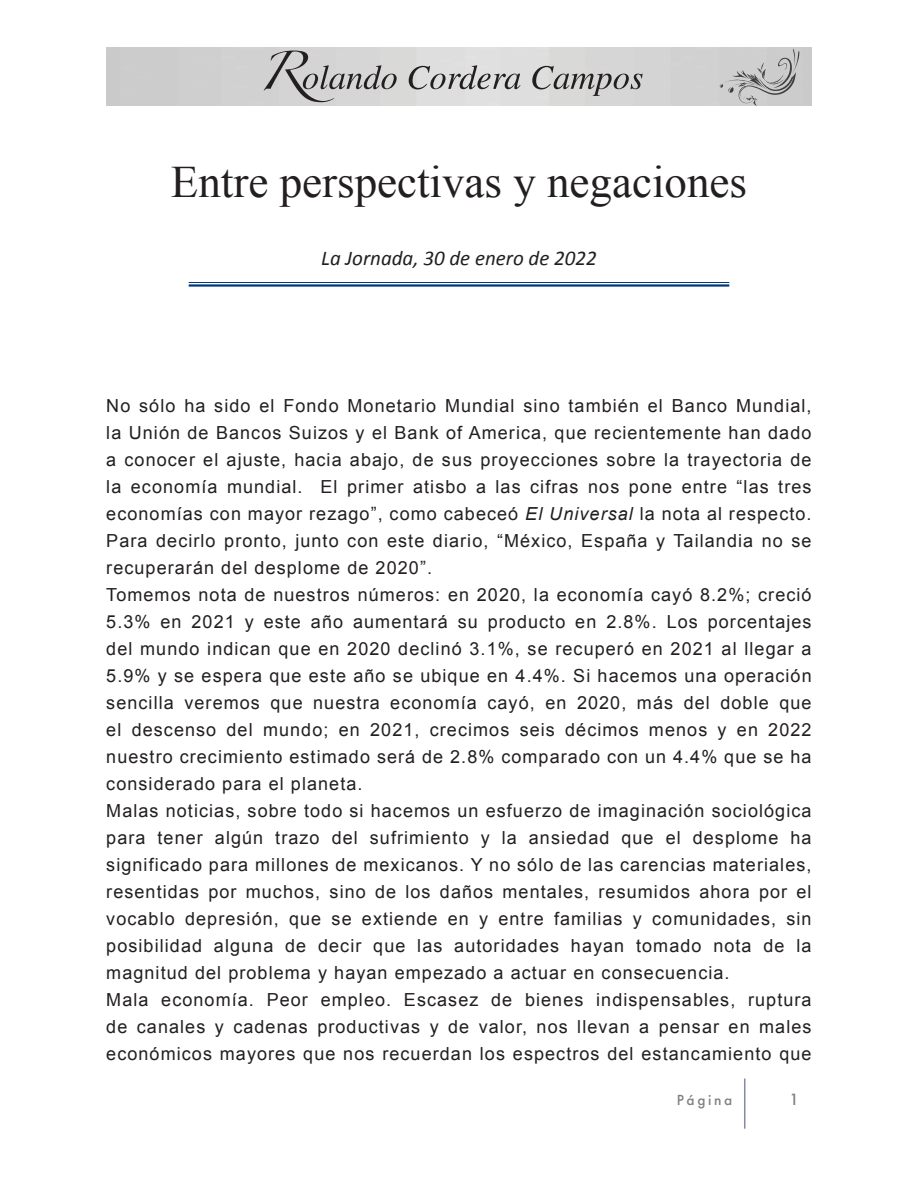
<style>
.page{position:relative;width:918px;height:1188px;background:#fff}
.page>*{position:absolute;margin:0;border:0;box-sizing:border-box;transform-origin:0 0}
.Título{font:45px "Times New Roman";color:#231f20}
.Fecha{font:italic 21px "Calibri";color:#231f20}
.t1{font:18px/27px "Arial";letter-spacing:.06em;color:#231f20;text-align:justify}
.t2{font:500 15px "Futura";color:#7e8182}
.t3{font:500 13.5px "Futura";letter-spacing:.2em;color:#7e8182}
.s1{font-style:italic}
</style>
<div class="page">
<svg style="left:264px;top:51px;width:133px;height:51px;background:#bab9b9"></svg>
<svg style="left:409px;top:65px;width:112px;height:24px;background:#b4b3b4"></svg>
<svg style="left:532px;top:66px;width:111px;height:30px;background:#b6b5b5"></svg>
<svg style="left:719px;top:49px;width:80px;height:57px;background:#bebebf"></svg>
<hr style="left:744px;top:1079px;width:1px;height:50px;background:#848ba0">
<hr style="left:189px;top:282px;width:540px;height:1px;background:#013a7a">
<hr style="left:189px;top:284px;width:540px;height:3px;background:#013a7a">
<p class="Título" style="left:171px;top:152px;width:578px">Entre perspectivas y negaciones</p>
<p class="Fecha" style="left:321px;top:244px;width:277px">La Jornada, 30 de enero de 2022</p>
<p class="t1" style="left:106px;top:392px;width:707px">No sólo ha sido el Fondo Monetario Mundial sino también el Banco Mundial, la Unión de Bancos Suizos y el Bank of America, que recientemente han dado a conocer el ajuste, hacia abajo, de sus proyecciones sobre la trayectoria de la economía mundial. El primer atisbo a las cifras nos pone entre “las tres economías con mayor rezago”, como cabeceó <span class="s1">El Universal</span> la nota al respecto.<br>Para decirlo pronto, junto con este diario, “México, España y Tailandia no se recuperarán del desplome de 2020”.</p>
<p class="t1" style="left:106px;top:581px;width:707px">Tomemos nota de nuestros números: en 2020, la economía cayó 8.2%; creció 5.3% en 2021 y este año aumentará su producto en 2.8%. Los porcentajes del mundo indican que en 2020 declinó 3.1%, se recuperó en 2021 al llegar a 5.9% y se espera que este año se ubique en 4.4%. Si hacemos una operación sencilla veremos que nuestra economía cayó, en 2020, más del doble que el descenso del mundo; en 2021, crecimos seis décimos menos y en 2022 nuestro crecimiento estimado será de 2.8% comparado con un 4.4% que se ha considerado para el planeta.</p>
<p class="t1" style="left:106px;top:797px;width:707px">Malas noticias, sobre todo si hacemos un esfuerzo de imaginación sociológica para tener algún trazo del sufrimiento y la ansiedad que el desplome ha significado para millones de mexicanos. Y no sólo de las carencias materiales, resentidas por muchos, sino de los daños mentales, resumidos ahora por el vocablo depresión, que se extiende en y entre familias y comunidades, sin posibilidad alguna de decir que las autoridades hayan tomado nota de la magnitud del problema y hayan empezado a actuar en consecuencia.</p>
<p class="t1" style="left:106px;top:986px;width:707px">Mala economía. Peor empleo. Escasez de bienes indispensables, ruptura de canales y cadenas productivas y de valor, nos llevan a pensar en males económicos mayores que nos recuerdan los espectros del estancamiento que</p>
<p class="t3" style="left:677px;top:1091px;width:57px">Página</p>
<p class="t2" style="left:789px;top:1089px;width:11px">1</p>
</div>
